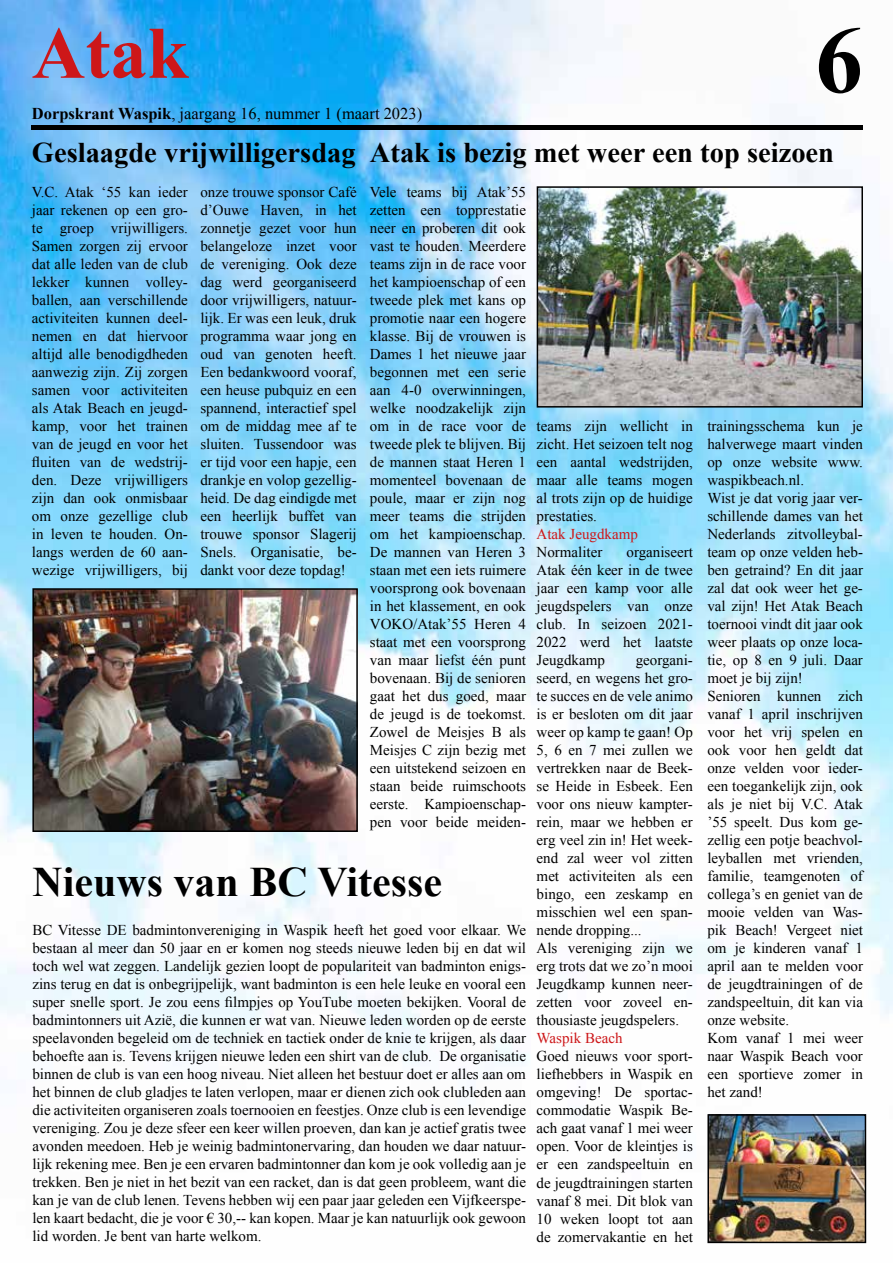
<style>
.page{position:relative;width:893px;height:1263px;background:#fff}
.page>*{position:absolute;margin:0;border:0;box-sizing:border-box;transform-origin:0 0}
.t1{font:700 95.25px "Times New Roman";color:#000}
.t2{font:700 74.1px "Times New Roman";color:#cd1719}
.t3{font:700 42px "Times New Roman";color:#000}
.t4{font:700 28.5px "Times New Roman";color:#000}
.t5{font:16.5px "Times New Roman";color:#000}
.t6{font:15px/18px "Times New Roman";color:#000;text-align:justify}
.t7{font:15px "Times New Roman";color:#cd1719}
.s1{font-weight:700}
</style>
<div class="page">
<img style="left:0;top:0;width:893px;height:1244px">
<hr style="left:32px;top:125px;width:831px;height:4px;background:#000">
<img style="left:35px;top:591px;width:320px;height:238px">
<div style="left:32px;top:588px;width:326px;height:244px;border:2px solid #000"></div>
<img style="left:540px;top:189px;width:320px;height:216px">
<div style="left:537px;top:186px;width:326px;height:222px;border:2px solid #000"></div>
<img style="left:710px;top:1117px;width:153px;height:123px">
<div style="left:707px;top:1114px;width:159px;height:129px;border:2px solid #000"></div>
<h2 class="t2" style="left:32px;top:2px;width:158px">Atak</h2>
<p class="t5" style="left:32px;top:102px;width:392px"><span class="s1">Dorpskrant Waspik</span>, jaargang 16, nummer 1 (maart 2023)</p>
<h1 class="t1" style="left:815px;top:-6px;width:49px">6</h1>
<h3 class="t4" style="left:32px;top:133px;width:325px">Geslaagde vrijwilligersdag</h3>
<p class="t6" style="left:32px;top:182px;width:158px">V.C. Atak ‘55 kan ieder jaar rekenen op een gro&shy;te groep vrijwilligers.<br>Samen zorgen zij ervoor dat alle leden van de club lekker kunnen volley&shy;ballen, aan verschillende activiteiten kunnen deel&shy;nemen en dat hiervoor altijd alle benodigdheden aanwezig zijn. Zij zorgen samen voor activiteiten als Atak Beach en jeugd&shy;kamp, voor het trainen van de jeugd en voor het fluiten van de wedstrij&shy;den. Deze vrijwilligers zijn dan ook onmisbaar om onze gezellige club in leven te houden. On&shy;langs werden de 60 aan&shy;wezige vrijwilligers, bij</p>
<p class="t6" style="left:200px;top:182px;width:158px">onze trouwe sponsor Café d’Ouwe Haven, in het zonnetje gezet voor hun belangeloze inzet voor de vereniging. Ook deze dag werd georganiseerd door vrijwilligers, natuur&shy;lijk. Er was een leuk, druk programma waar jong en oud van genoten heeft.<br>Een bedankwoord vooraf, een heuse pubquiz en een spannend, interactief spel om de middag mee af te sluiten. Tussendoor was er tijd voor een hapje, een drankje en volop gezellig&shy;heid. De dag eindigde met een heerlijk buffet van trouwe sponsor Slagerij Snels. Organisatie, be&shy;dankt voor deze topdag!</p>
<h3 class="t4" style="left:370px;top:133px;width:466px">Atak is bezig met weer een top seizoen</h3>
<p class="t6" style="left:370px;top:182px;width:158px">Vele teams bij Atak’55 zetten een topprestatie neer en proberen dit ook vast te houden. Meerdere teams zijn in de race voor het kampioenschap of een tweede plek met kans op promotie naar een hogere klasse. Bij de vrouwen is Dames 1 het nieuwe jaar begonnen met een serie aan 4-0 overwinningen, welke noodzakelijk zijn om in de race voor de tweede plek te blijven. Bij de mannen staat Heren 1 momenteel bovenaan de poule, maar er zijn nog meer teams die strijden om het kampioenschap.<br>De mannen van Heren 3 staan met een iets ruimere voorsprong ook bovenaan in het klassement, en ook VOKO/Atak’55 Heren 4 staat met een voorsprong van maar liefst één punt bovenaan. Bij de senioren gaat het dus goed, maar de jeugd is de toekomst.<br>Zowel de Meisjes B als Meisjes C zijn bezig met een uitstekend seizoen en staan beide ruimschoots eerste. Kampioenschap&shy;pen voor beide meiden-</p>
<p class="t6" style="left:537px;top:417px;width:158px">teams zijn wellicht in zicht. Het seizoen telt nog een aantal wedstrijden, maar alle teams mogen al trots zijn op de huidige prestaties.</p>
<p class="t7" style="left:537px;top:524px;width:103px">Atak Jeugdkamp</p>
<p class="t6" style="left:537px;top:543px;width:67px">Normaliter</p>
<p class="t6" style="left:707px;top:417px;width:157px;text-align:left">trainingsschema kun je halverwege maart vinden op onze website www. waspikbeach.nl.<br>Wist je dat vorig jaar ver&shy;schillende dames van het<br>Nederlands zitvolleybal&shy;team op onze velden heb&shy;ben getraind? En dit jaar zal dat ook weer het ge&shy;val zijn! Het Atak Beach toernooi vindt dit jaar ook weer plaats op onze loca&shy;tie, op 8 en 9 juli. Daar moet je bij zijn!<br>Senioren kunnen zich vanaf 1 april inschrijven voor het vrij spelen en ook voor hen geldt dat onze velden voor ieder&shy;een toegankelijk zijn, ook als je niet bij V.C. Atak ’55 speelt. Dus kom ge&shy;zellig een potje beachvol&shy;leyballen met vrienden, familie, teamgenoten of collega’s en geniet van de mooie velden van Was&shy;pik Beach! Vergeet niet om je kinderen vanaf 1 april aan te melden voor de jeugdtrainingen of de zandspeeltuin, dit kan via onze website.<br>Kom vanaf 1 mei weer naar Waspik Beach voor een sportieve zomer in het zand!</p>
<p class="t6" style="left:537px;top:543px;width:158px;text-indent:90px">organiseert Atak één keer in de twee jaar een kamp voor alle jeugdspelers van onze club. In seizoen 2021- 2022 werd het laatste Jeugdkamp</p>
<p class="t6" style="left:537px;top:651px;width:158px;text-align:left;text-indent:99px">georgani&shy;seerd, en wegens het gro&shy;te succes en de vele animo is er besloten om dit jaar weer op kamp te gaan! Op<br>5, 6 en 7 mei zullen we vertrekken naar de Beek&shy;se Heide in Esbeek. Een voor ons nieuw kampter&shy;rein, maar we hebben er erg veel zin in! Het week&shy;end zal weer vol zitten met activiteiten als een bingo, een zeskamp en misschien wel een span&shy;nende dropping...<br>Als vereniging zijn we erg trots dat we zo’n mooi<br>Jeugdkamp kunnen neer&shy;zetten voor zoveel en&shy;thousiaste jeugdspelers.</p>
<p class="t7" style="left:537px;top:1028px;width:87px">Waspik Beach</p>
<p class="t6" style="left:537px;top:1047px;width:158px">Goed nieuws voor sport&shy;liefhebbers in Waspik en omgeving! De sportac&shy;commodatie Waspik Be&shy;ach gaat vanaf 1 mei weer open. Voor de kleintjes is er een zandspeeltuin en de jeugdtrainingen starten vanaf 8 mei. Dit blok van 10 weken loopt tot aan de zomervakantie en het</p>
<h3 class="t3" style="left:32px;top:853px;width:411px">Nieuws van BC Vitesse</h3>
<p class="t6" style="left:32px;top:920px;width:495px">BC Vitesse DE badmintonvereniging in Waspik heeft het goed voor elkaar. We bestaan al meer dan 50 jaar en er komen nog steeds nieuwe leden bij en dat wil toch wel wat zeggen. Landelijk gezien loopt de populariteit van badminton enigs&shy;zins terug en dat is onbegrijpelijk, want badminton is een hele leuke en vooral een super snelle sport. Je zou eens filmpjes op YouTube moeten bekijken. Vooral de badmintonners uit Azië, die kunnen er wat van. Nieuwe leden worden op de eerste speelavonden begeleid om de techniek en tactiek onder de knie te krijgen, als daar behoefte aan is. Tevens krijgen nieuwe leden een shirt van de club. De organisatie binnen de club is van een hoog niveau. Niet alleen het bestuur doet er alles aan om het binnen de club gladjes te laten verlopen, maar er dienen zich ook clubleden aan die activiteiten organiseren zoals toernooien en feestjes. Onze club is een levendige vereniging. Zou je deze sfeer een keer willen proeven, dan kan je actief gratis twee avonden meedoen. Heb je weinig badmintonervaring, dan houden we daar natuur&shy;lijk rekening mee. Ben je een ervaren badmintonner dan kom je ook volledig aan je trekken. Ben je niet in het bezit van een racket, dan is dat geen probleem, want die kan je van de club lenen. Tevens hebben wij een paar jaar geleden een Vijfkeerspe&shy;len kaart bedacht, die je voor € 30,-- kan kopen. Maar je kan natuurlijk ook gewoon lid worden. Je bent van harte welkom.</p>
</div>
